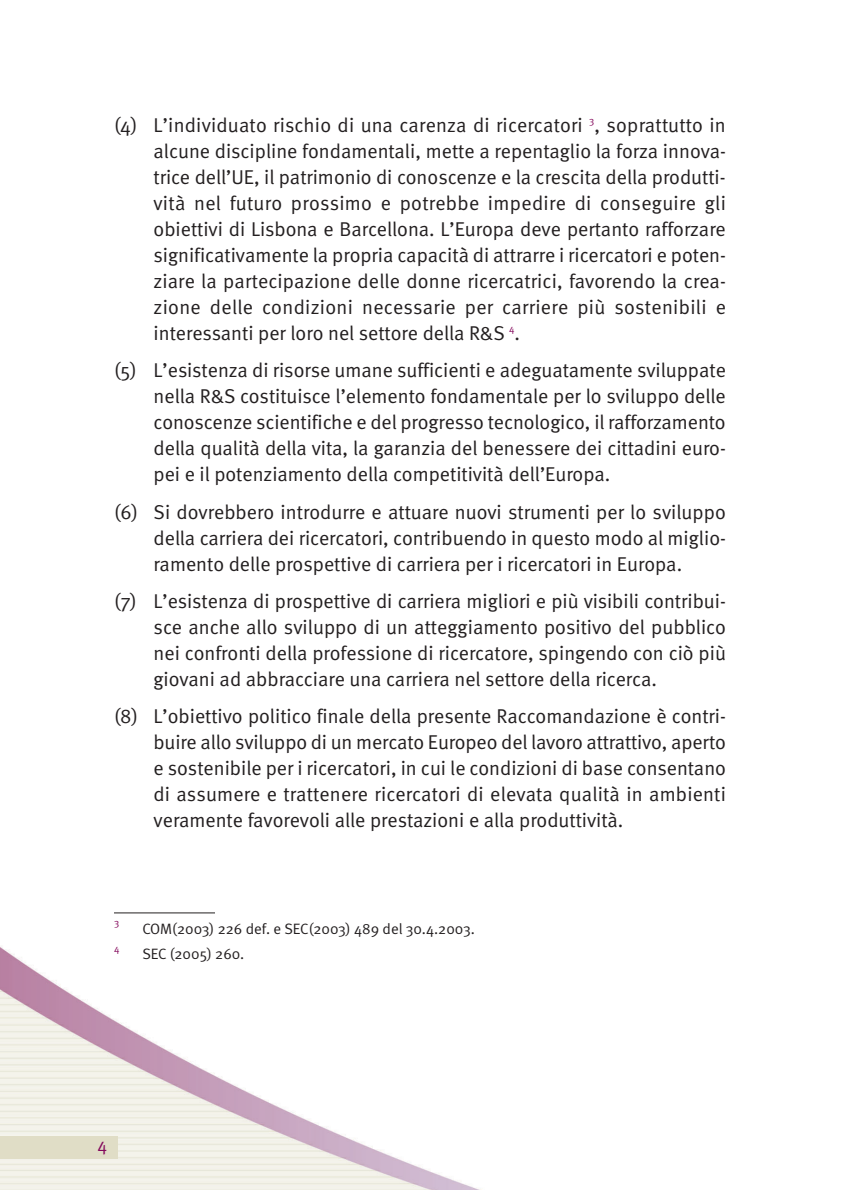
<style>
.page{position:relative;width:841px;height:1190px;background:#fff}
.page>*{position:absolute;margin:0;border:0;box-sizing:border-box;transform-origin:0 0}
.t1{font:20px/26px "Meta Normal";color:#231f20;text-align:justify}
.t2{font:18px "Meta Normal";color:#84095c}
.t3{font:15px "Meta Normal";color:#231f20}
.t4{font:10px "Meta Normal";color:#84095c}
</style>
<div class="page">
<svg style="left:0;top:912px;width:480px;height:278px"></svg>
<p class="t1" style="left:153px;top:113px;width:573px;text-indent:-39px">(4) L’individuato rischio di una carenza di ricercatori <sup>3</sup>, soprattutto in alcune discipline fondamentali, mette a repentaglio la forza innova&shy;trice dell’UE, il patrimonio di conoscenze e la crescita della produtti&shy;vità nel futuro prossimo e potrebbe impedire di conseguire gli obiettivi di Lisbona e Barcellona. L’Europa deve pertanto rafforzare significativamente la propria capacità di attrarre i ricercatori e poten&shy;ziare la partecipazione delle donne ricercatrici, favorendo la crea&shy;zione delle condizioni necessarie per carriere più sostenibili e interessanti per loro nel settore della R&amp;S <sup>4</sup>.</p>
<p class="t1" style="left:153px;top:359px;width:573px;text-indent:-39px">(5) L’esistenza di risorse umane sufficienti e adeguatamente sviluppate nella R&amp;S costituisce l’elemento fondamentale per lo sviluppo delle conoscenze scientifiche e del progresso tecnologico, il rafforzamento della qualità della vita, la garanzia del benessere dei cittadini euro&shy;pei e il potenziamento della competitività dell’Europa.</p>
<p class="t1" style="left:153px;top:500px;width:573px;text-indent:-39px">(6) Si dovrebbero introdurre e attuare nuovi strumenti per lo sviluppo della carriera dei ricercatori, contribuendo in questo modo al miglio&shy;ramento delle prospettive di carriera per i ricercatori in Europa.</p>
<p class="t1" style="left:153px;top:589px;width:573px;text-indent:-40px">(7) L’esistenza di prospettive di carriera migliori e più visibili contribui&shy;sce anche allo sviluppo di un atteggiamento positivo del pubblico nei confronti della professione di ricercatore, spingendo con ciò più giovani ad abbracciare una carriera nel settore della ricerca.</p>
<p class="t1" style="left:153px;top:705px;width:573px;text-indent:-39px">(8) L’obiettivo politico finale della presente Raccomandazione è contri&shy;buire allo sviluppo di un mercato Europeo del lavoro attrattivo, aperto e sostenibile per i ricercatori, in cui le condizioni di base consentano di assumere e trattenere ricercatori di elevata qualità in ambienti veramente favorevoli alle prestazioni e alla produttività.</p>
<p class="t4" style="left:114px;top:919px;width:7px">3</p>
<p class="t3" style="left:142px;top:922px;width:334px">COM(2003) 226 def. e SEC(2003) 489 del 30.4.2003.</p>
<p class="t4" style="left:114px;top:944px;width:7px">4</p>
<p class="t3" style="left:142px;top:948px;width:103px">SEC (2005) 260.</p>
<p class="t2" style="left:97px;top:1138px;width:11px">4</p>
</div>
